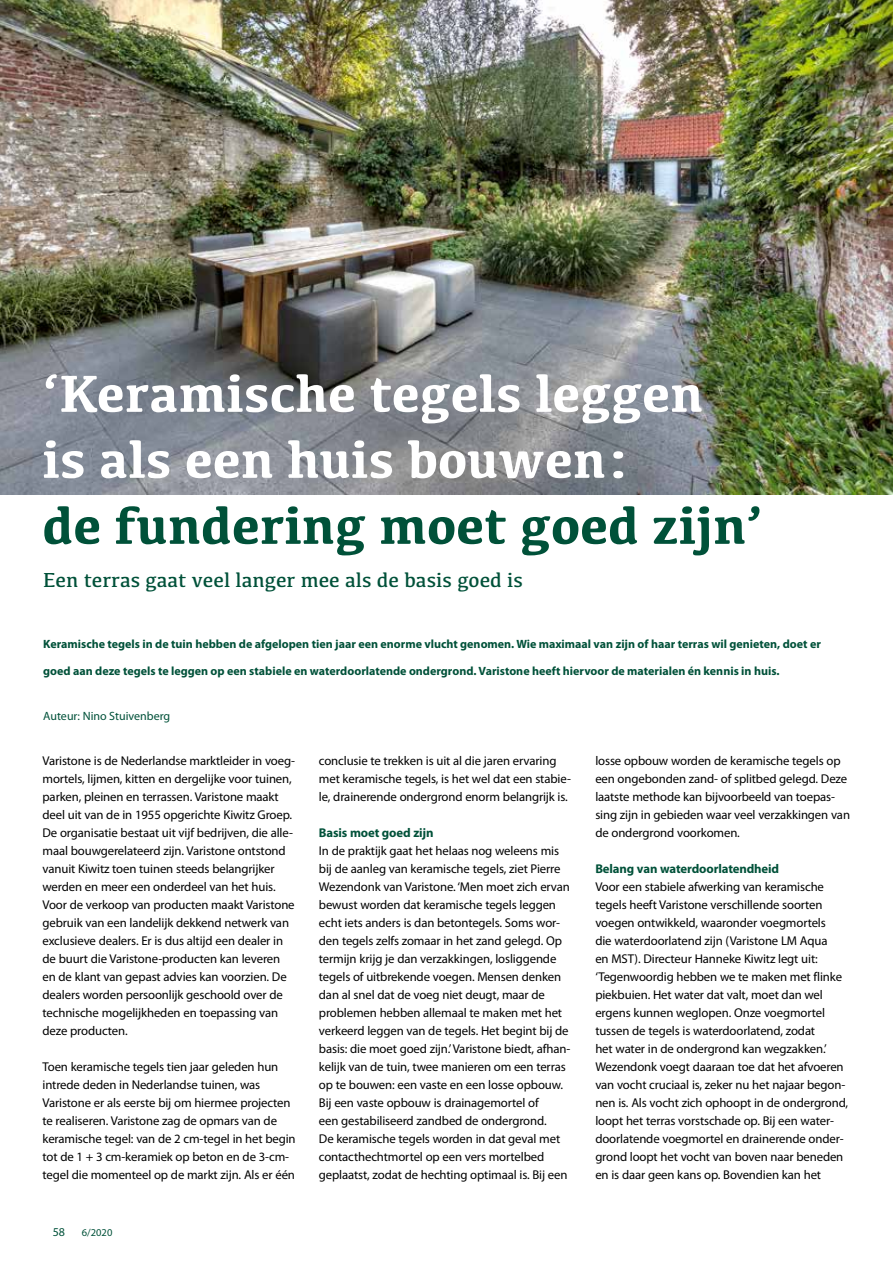
<style>
.page{position:relative;width:893px;height:1263px;background:#fff}
.page>*{position:absolute;margin:0;border:0;box-sizing:border-box;transform-origin:0 0}
.t1{font:700 54px/66px "Kefa";color:#fff}
.t2{font:700 54px "Kefa";color:#005139}
.t3{font:21px "Kefa";color:#005139}
.t4{font:12.75px/18px "Myriad Pro";letter-spacing:-.01em;color:#000}
.t5{font:700 12.75px "Myriad Pro";letter-spacing:-.01em;color:#005139}
.t6{font:700 12px "Myriad Pro";color:#005139}
.t7{font:12px "Myriad Pro";color:#005139}
.t8{font:10.5px "Myriad Pro";color:#005139}
</style>
<div class="page">
<img style="left:0;top:0;width:893px;height:494px">
<h1 class="t1" style="left:43px;top:358px;width:662px">‘Keramische tegels leggen is als een huis bouwen:</h1>
<h1 class="t2" style="left:43px;top:489px;width:722px">de fundering moet goed zijn’</h1>
<h2 class="t3" style="left:43px;top:567px;width:481px">Een terras gaat veel langer mee als de basis goed is</h2>
<p class="t6" style="left:43px;top:636px;width:779px">Keramische tegels in de tuin hebben de afgelopen tien jaar een enorme vlucht genomen. Wie maximaal van zijn of haar terras wil genieten, doet er</p>
<p class="t6" style="left:43px;top:663px;width:738px">goed aan deze tegels te leggen op een stabiele en waterdoorlatende ondergrond. Varistone heeft hiervoor de materialen én kennis in huis.</p>
<p class="t7" style="left:43px;top:709px;width:128px">Auteur: Nino Stuivenberg</p>
<p class="t4" style="left:43px;top:752px;width:254px">Varistone is de Nederlandse marktleider in voeg&shy;mortels, lijmen, kitten en dergelijke voor tuinen, parken, pleinen en terrassen. Varistone maakt deel uit van de in 1955 opgerichte Kiwitz Groep.<br>De organisatie bestaat uit vijf bedrijven, die alle&shy;maal bouwgerelateerd zijn. Varistone ontstond vanuit Kiwitz toen tuinen steeds belangrijker werden en meer een onderdeel van het huis.<br>Voor de verkoop van producten maakt Varistone gebruik van een landelijk dekkend netwerk van exclusieve dealers. Er is dus altijd een dealer in de buurt die Varistone-producten kan leveren en de klant van gepast advies kan voorzien. De dealers worden persoonlijk geschoold over de technische mogelijkheden en toepassing van deze producten.</p>
<p class="t4" style="left:43px;top:1058px;width:255px">Toen keramische tegels tien jaar geleden hun intrede deden in Nederlandse tuinen, was Varistone er als eerste bij om hiermee projecten te realiseren. Varistone zag de opmars van de keramische tegel: van de 2 cm-tegel in het begin tot de 1 + 3 cm-keramiek op beton en de 3-cm&shy;tegel die momenteel op de markt zijn. Als er één</p>
<p class="t7" style="left:53px;top:1224px;width:14px">58</p>
<p class="t8" style="left:82px;top:1226px;width:32px">6/2020</p>
<p class="t4" style="left:319px;top:752px;width:254px">conclusie te trekken is uit al die jaren ervaring met keramische tegels, is het wel dat een stabie&shy;le, drainerende ondergrond enorm belangrijk is.</p>
<p class="t5" style="left:319px;top:824px;width:116px">Basis moet goed zijn</p>
<p class="t4" style="left:319px;top:842px;width:253px">In de praktijk gaat het helaas nog weleens mis bij de aanleg van keramische tegels, ziet Pierre Wezendonk van Varistone. ‘Men moet zich ervan bewust worden dat keramische tegels leggen echt iets anders is dan betontegels. Soms wor&shy;den tegels zelfs zomaar in het zand gelegd. Op termijn krijg je dan verzakkingen, losliggende tegels of uitbrekende voegen. Mensen denken dan al snel dat de voeg niet deugt, maar de problemen hebben allemaal te maken met het verkeerd leggen van de tegels. Het begint bij de basis: die moet goed zijn.’ Varistone biedt, afhan&shy;kelijk van de tuin, twee manieren om een terras op te bouwen: een vaste en een losse opbouw.<br>Bij een vaste opbouw is drainagemortel of<br>een gestabiliseerd zandbed de ondergrond.<br>De keramische tegels worden in dat geval met contacthechtmortel op een vers mortelbed geplaatst, zodat de hechting optimaal is. Bij een</p>
<p class="t4" style="left:595px;top:752px;width:256px">losse opbouw worden de keramische tegels op een ongebonden zand- of splitbed gelegd. Deze laatste methode kan bijvoorbeeld van toepas&shy;sing zijn in gebieden waar veel verzakkingen van de ondergrond voorkomen.</p>
<p class="t5" style="left:595px;top:861px;width:185px">Belang van waterdoorlatendheid</p>
<p class="t4" style="left:595px;top:878px;width:254px">Voor een stabiele afwerking van keramische tegels heeft Varistone verschillende soorten voegen ontwikkeld, waaronder voegmortels<br>die waterdoorlatend zijn (Varistone LM Aqua<br>en MST). Directeur Hanneke Kiwitz legt uit: ‘Tegenwoordig hebben we te maken met flinke piekbuien. Het water dat valt, moet dan wel ergens kunnen weglopen. Onze voegmortel tussen de tegels is waterdoorlatend, zodat<br>het water in de ondergrond kan wegzakken.’ Wezendonk voegt daaraan toe dat het afvoeren van vocht cruciaal is, zeker nu het najaar begon&shy;nen is. Als vocht zich ophoopt in de ondergrond, loopt het terras vorstschade op. Bij een water&shy;doorlatende voegmortel en drainerende onder&shy;grond loopt het vocht van boven naar beneden en is daar geen kans op. Bovendien kan het</p>
</div>
